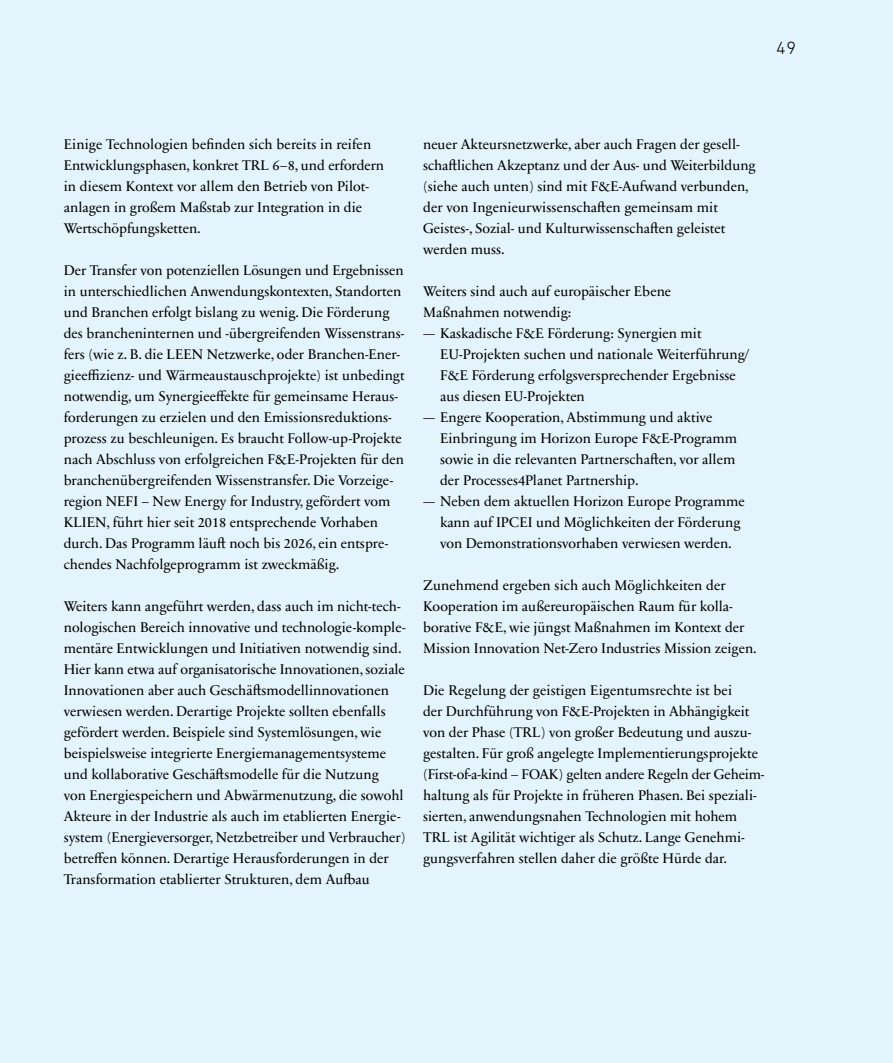
<style>
.page{position:relative;width:893px;height:1063px;background:#e4f4fc}
.page>*{position:absolute;margin:0;border:0;box-sizing:border-box;transform-origin:0 0}
.t1{font:300 18px "DIN Next LT Pro";color:#000}
.t2{font:14.25px/21px "Sabon Next LT Pro";color:#000}
.t3{font:14.25px/21px "Sabon Next LT Pro";color:#000;scale:1.7 1}
</style>
<div class="page">
<p class="t1" style="left:776px;top:37px;width:22px">49</p>
<p class="t2" style="left:64px;top:133px;width:322px">Einige Technologien befinden sich bereits in reifen Entwicklungsphasen, konkret TRL 6–8, und erfordern in diesem Kontext vor allem den Betrieb von Pilot&shy;anlagen in großem Maßstab zur Integration in die Wertschöpfungsketten.</p>
<p class="t2" style="left:64px;top:259px;width:342px">Der Transfer von potenziellen Lösungen und Ergebnissen in unterschiedlichen Anwendungskontexten, Standorten und Branchen erfolgt bislang zu wenig. Die Förderung des brancheninternen und -übergreifenden Wissenstrans&shy;fers (wie z. B. die LEEN Netzwerke, oder Branchen-Ener&shy;gieeffizienz- und Wärmeaustauschprojekte) ist unbedingt notwendig, um Synergieeffekte für gemeinsame Heraus&shy;forderungen zu erzielen und den Emissionsreduktions&shy;prozess zu beschleunigen. Es braucht Follow-up-Projekte nach Abschluss von erfolgreichen F&amp;E-Projekten für den branchenübergreifenden Wissenstransfer. Die Vorzeige&shy;region NEFI – New Energy for Industry, gefördert vom KLIEN, führt hier seit 2018 entsprechende Vorhaben durch. Das Programm läuft noch bis 2026, ein entspre&shy;chendes Nachfolgeprogramm ist zweckmäßig.</p>
<p class="t2" style="left:64px;top:595px;width:344px">Weiters kann angeführt werden, dass auch im nicht-tech&shy;nologischen Bereich innovative und technologie-komple&shy;mentäre Entwicklungen und Initiativen notwendig sind.<br>Hier kann etwa auf organisatorische Innovationen, soziale Innovationen aber auch Geschäftsmodellinnovationen verwiesen werden. Derartige Projekte sollten ebenfalls gefördert werden. Beispiele sind Systemlösungen, wie beispielsweise integrierte Energiemanagementsysteme und kollaborative Geschäftsmodelle für die Nutzung<br>von Energiespeichern und Abwärmenutzung, die sowohl Akteure in der Industrie als auch im etablierten Energie&shy;system (Energieversorger, Netzbetreiber und Verbraucher) betreffen können. Derartige Herausforderungen in der Transformation etablierter Strukturen, dem Aufbau</p>
<p class="t2" style="left:423px;top:133px;width:334px">neuer Akteursnetzwerke, aber auch Fragen der gesell&shy;schaftlichen Akzeptanz und der Aus- und Weiterbildung (siehe auch unten) sind mit F&amp;E-Aufwand verbunden, der von Ingenieurwissenschaften gemeinsam mit Geistes-, Sozial- und Kulturwissenschaften geleistet werden muss.</p>
<p class="t2" style="left:423px;top:280px;width:250px">Weiters sind auch auf europäischer Ebene<br>Maßnahmen notwendig:</p>
<p class="t3" style="left:440px;top:322px;width:183px;text-indent:-17px">– Kaskadische F&amp;E Förderung: Synergien mit EU-Projekten suchen und nationale Weiterführung/ F&amp;E Förderung erfolgsversprechender Ergebnisse aus diesen EU-Projekten</p>
<p class="t3" style="left:440px;top:406px;width:176px;text-indent:-17px">– Engere Kooperation, Abstimmung und aktive Einbringung im Horizon Europe F&amp;E-Programm sowie in die relevanten Partnerschaften, vor allem der Processes4Planet Partnership.</p>
<p class="t3" style="left:440px;top:490px;width:181px;text-indent:-17px">– Neben dem aktuellen Horizon Europe Programme kann auf IPCEI und Möglichkeiten der Förderung von Demonstrationsvorhaben verwiesen werden.</p>
<p class="t2" style="left:423px;top:574px;width:335px">Zunehmend ergeben sich auch Möglichkeiten der Kooperation im außereuropäischen Raum für kolla&shy;borative F&amp;E, wie jüngst Maßnahmen im Kontext der Mission Innovation Net-Zero Industries Mission zeigen.</p>
<p class="t2" style="left:423px;top:679px;width:343px">Die Regelung der geistigen Eigentumsrechte ist bei<br>der Durchführung von F&amp;E-Projekten in Abhängigkeit von der Phase (TRL) von großer Bedeutung und auszu&shy;gestalten. Für groß angelegte Implementierungsprojekte (First-of-a-kind – FOAK) gelten andere Regeln der Geheim&shy;haltung als für Projekte in früheren Phasen. Bei speziali&shy;sierten, anwendungsnahen Technologien mit hohem TRL ist Agilität wichtiger als Schutz. Lange Genehmi&shy;gungsverfahren stellen daher die größte Hürde dar.</p>
</div>
